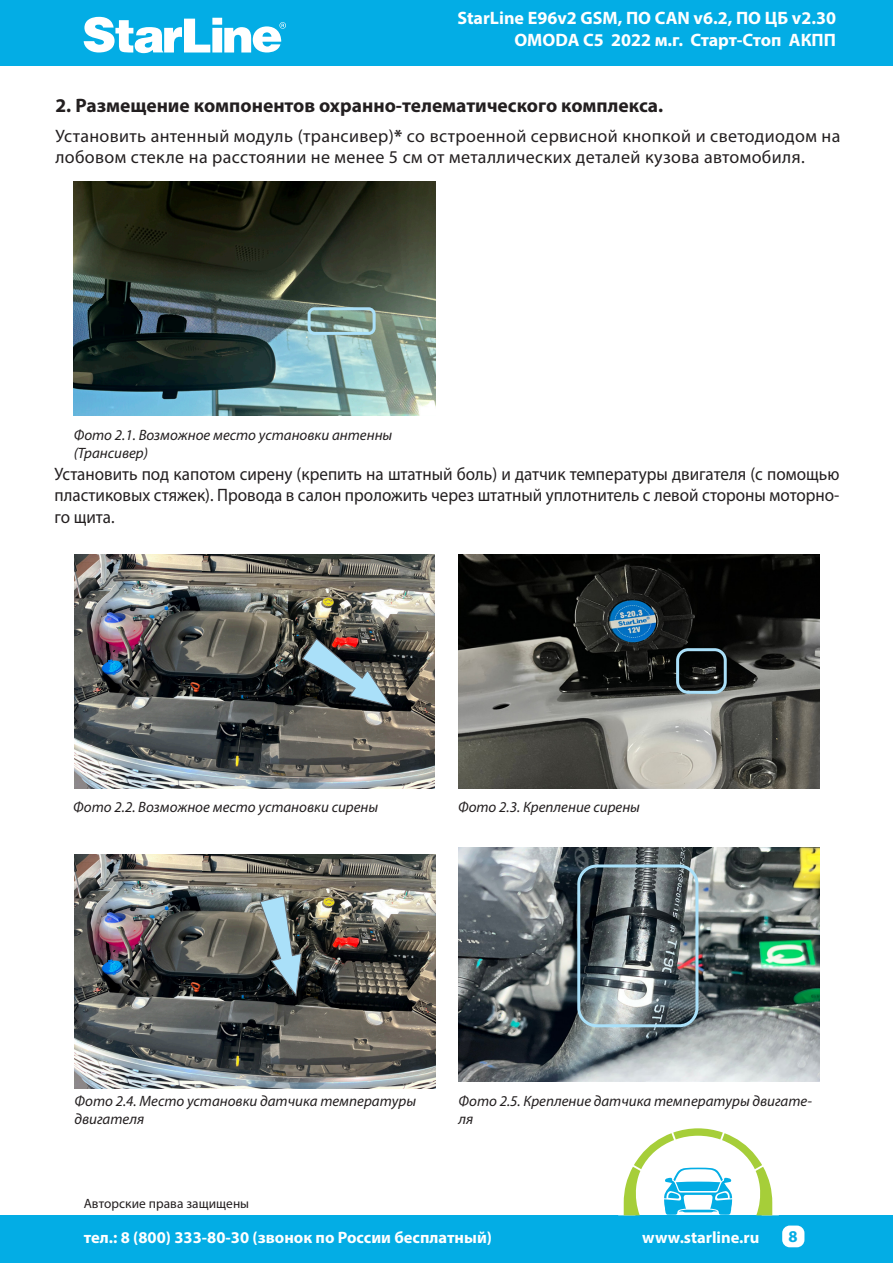
<style>
.page{position:relative;width:893px;height:1263px;background:#fff}
.page>*{position:absolute;margin:0;border:0;box-sizing:border-box;transform-origin:0 0}
.Основной_текст{font:700 19.5px "Myriad Pro";color:#231f20}
.Основной_текст-2{font:18px/21.6px "Myriad Pro";letter-spacing:.02em;color:#231f20;text-align:justify;scale:.95 1}
.Основной_текст-3{font:18px/21.6px "Myriad Pro";letter-spacing:.02em;color:#231f20}
.t1{font:700 18px/21.6px "Myriad Pro";color:#fff;text-align:right}
.t2{font:700 16.5px "Myriad Pro";color:#fff}
.t3{font:700 16.5px "Myriad Pro";color:#03ade5}
.t4{font:italic 15px/18px "Myriad Pro";color:#231f20}
.t5{font:13.5px "Myriad Pro";color:#231f20}
.s1{font-weight:700}
</style>
<div class="page">
<div style="left:0;top:0;width:893px;height:65px;background:#03ade5"></div>
<svg style="left:84px;top:17px;width:202px;height:36px"></svg>
<div style="left:0;top:1215px;width:893px;height:48px;background:#03ade5"></div>
<div style="left:782px;top:1225px;width:22px;height:22px;background:#fff;border-radius:8px"></div>
<svg style="left:623px;top:1128px;width:150px;height:87px"></svg>
<img style="left:73px;top:182px;width:362px;height:234px">
<div style="left:308px;top:307px;width:68px;height:28px;border:3px solid #aae0f9;border-radius:5px"></div>
<img style="left:75px;top:854px;width:361px;height:234px">
<img style="left:458px;top:847px;width:361px;height:234px">
<img style="left:74px;top:555px;width:361px;height:233px">
<img style="left:458px;top:555px;width:361px;height:233px">
<div style="left:577px;top:864px;width:121px;height:163px;border:3px solid #aae0f9;border-radius:18px"></div>
<div style="left:676px;top:648px;width:51px;height:46px;border:3px solid #aae0f9;border-radius:11px"></div>
<svg style="left:301px;top:638px;width:92px;height:69px;background:#555c61"></svg>
<svg style="left:259px;top:895px;width:43px;height:102px;background:#677b82"></svg>
<p class="t1" style="left:457px;top:7px;width:380px">StarLine E96v2 GSM, ПО CAN v6.2, ПО ЦБ v2.30<br>OMODA C5 2022 м.г. Старт-Стоп АКПП</p>
<p class="Основной_текст" style="left:55px;top:92px;width:609px">2. Размещение компонентов охранно-телематического комплекса.</p>
<p class="Основной_текст-3" style="left:55px;top:125px;width:786px">Установить антенный модуль (трансивер)<span class="s1">*</span> со встроенной сервисной кнопкой и светодиодом на лобовом стекле на расстоянии не менее 5 см от металлических деталей кузова автомобиля.</p>
<p class="t4" style="left:74px;top:425px;width:320px">Фото 2.1. Возможное место установки антенны (Трансивер)</p>
<p class="Основной_текст-2" style="left:54px;top:463px;width:828px">Установить под капотом сирену (крепить на штатный боль) и датчик температуры двигателя (с помощью пластиковых стяжек). Провода в салон проложить через штатный уплотнитель с левой стороны моторно&shy;го щита.</p>
<p class="t4" style="left:73px;top:798px;width:306px">Фото 2.2. Возможное место установки сирены</p>
<p class="t4" style="left:458px;top:798px;width:183px">Фото 2.3. Крепление сирены</p>
<p class="t4" style="left:75px;top:1091px;width:343px">Фото 2.4. Место установки датчика температуры двигателя</p>
<p class="t4" style="left:459px;top:1091px;width:355px">Фото 2.5. Крепление датчика температуры двигате&shy;ля</p>
<p class="t5" style="left:84px;top:1195px;width:167px">Авторские права защищены</p>
<p class="t2" style="left:84px;top:1226px;width:410px">тел.: 8 (800) 333-80-30 (звонок по России бесплатный)</p>
<p class="t2" style="left:642px;top:1226px;width:119px">www.starline.ru</p>
<p class="t3" style="left:789px;top:1226px;width:11px">8</p>
</div>
